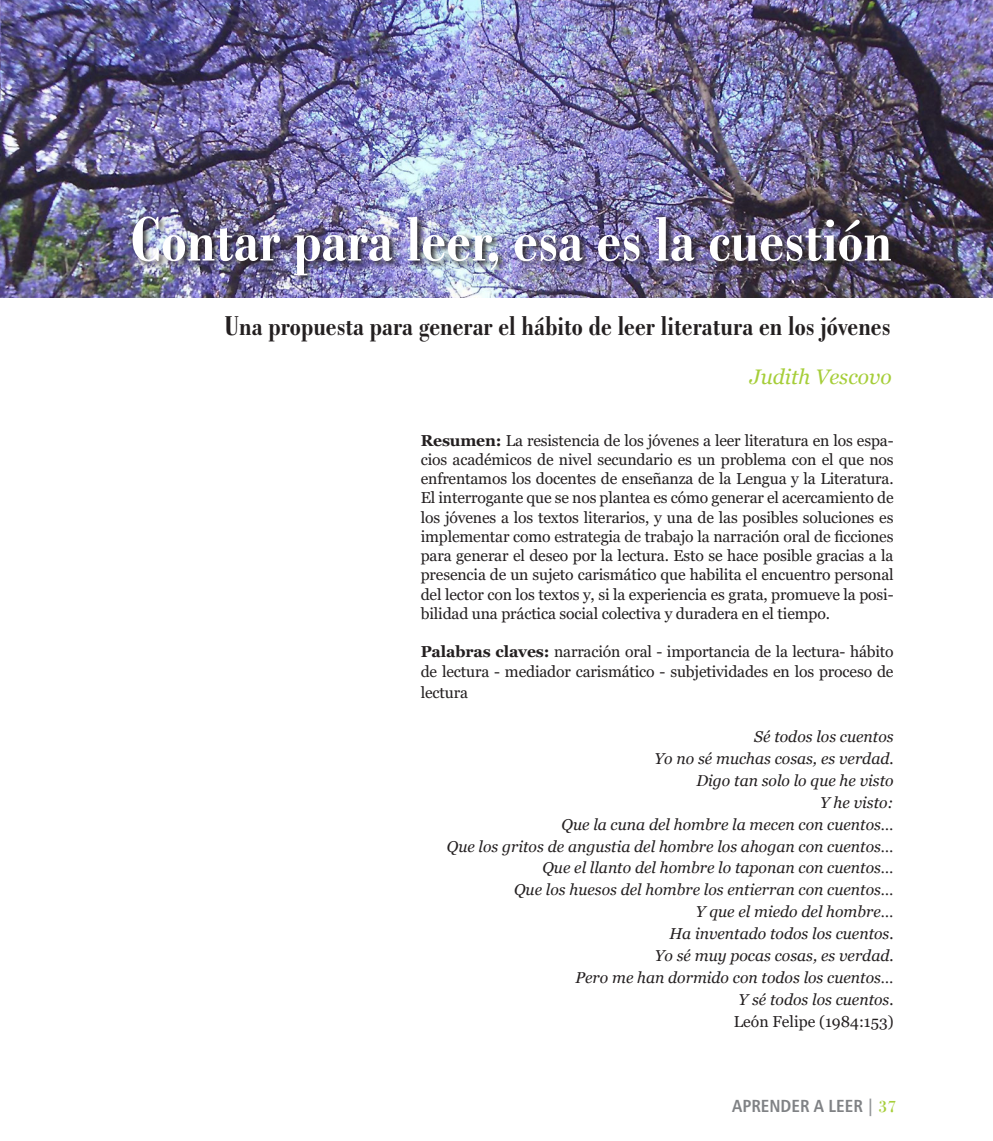
<style>
.page{position:relative;width:993px;height:1141px;background:#fff}
.page>*{position:absolute;margin:0;border:0;box-sizing:border-box;transform-origin:0 0}
.t1{font:700 condensed 66.5px "Bodoni BT";color:#fff}
.t2{font:700 condensed 28.88px "Bodoni BT";color:#231f20}
.t3{font:21px "Georgia Italic 2";color:#a6ce39}
.t4{font:17.5px "Humanist 777 BT Bold Condensed B";color:#808285}
.t5{font:15.75px/19.2px "Georgia 2";letter-spacing:-.01em;color:#231f20;text-align:justify}
.t6{font:15.75px "Georgia Italic 2";color:#231f20}
.s1{font-family:"Georgia";font-weight:700}
.s2{font-family:"Georgia"}
.s3{font-family:"Bodoni BT";font-weight:700;font-stretch:condensed;color:#939598}
.s4{font-family:"Bodoni BT";color:#a6ce39}
</style>
<div class="page">
<img style="left:0;top:0;width:992px;height:297px">
<img style="left:0;top:0;width:1px;height:99px">
<div style="left:131px;top:214px;width:768px;height:70px;background:#231f20;opacity:.9"></div>
<p class="t1" style="left:131px;top:199px;width:762px">Contar para leer, esa es la cuestión</p>
<p class="t2" style="left:224px;top:308px;width:667px">Una propuesta para generar el hábito de leer literatura en los jóvenes</p>
<p class="t3" style="left:749px;top:363px;width:143px">Judith Vescovo</p>
<p class="t5" style="left:420px;top:431px;width:474px"><span class="s1">Resumen:</span> La resistencia de los jóvenes a leer literatura en los espa&shy;cios académicos de nivel secundario es un problema con el que nos enfrentamos los docentes de enseñanza de la Lengua y la Literatura.<br>El interrogante que se nos plantea es cómo generar el acercamiento de los jóvenes a los textos literarios, y una de las posibles soluciones es <span class="s2">implementar como estrategia de trabajo la narración oral de ficciones </span>para generar el deseo por la lectura. Esto se hace posible gracias a la presencia de un sujeto carismático que habilita el encuentro personal del lector con los textos y, si la experiencia es grata, promueve la posi&shy;bilidad una práctica social colectiva y duradera en el tiempo.</p>
<p class="t5" style="left:420px;top:643px;width:474px"><span class="s1">Palabras claves:</span> narración oral - importancia de la lectura- hábito de lectura - mediador carismático - subjetividades en los proceso de</p>
<p class="t5" style="left:420px;top:684px;width:49px">lectura</p>
<p class="t6" style="left:754px;top:727px;width:141px">Sé todos los cuentos</p>
<p class="t6" style="left:654px;top:749px;width:240px">Yo no sé muchas cosas, es verdad.</p>
<p class="t6" style="left:696px;top:771px;width:199px">Digo tan solo lo que he visto</p>
<p class="t6" style="left:819px;top:792px;width:75px">Y he visto:</p>
<p class="t6" style="left:561px;top:814px;width:333px">Que la cuna del hombre la mecen con cuentos…</p>
<p class="t6" style="left:446px;top:836px;width:448px">Que los gritos de angustia del hombre los ahogan con cuentos…</p>
<p class="t6" style="left:542px;top:858px;width:352px">Que el llanto del hombre lo taponan con cuentos…</p>
<p class="t6" style="left:514px;top:880px;width:381px">Que los huesos del hombre los entierran con cuentos…</p>
<p class="t6" style="left:695px;top:902px;width:199px">Y que el miedo del hombre…</p>
<p class="t6" style="left:669px;top:924px;width:226px">Ha inventado todos los cuentos.</p>
<p class="t6" style="left:654px;top:946px;width:240px">Yo sé muy pocas cosas, es verdad.</p>
<p class="t6" style="left:575px;top:967px;width:319px">Pero me han dormido con todos los cuentos…</p>
<p class="t6" style="left:738px;top:989px;width:156px">Y sé todos los cuentos.</p>
<p class="t5" style="left:733px;top:1012px;width:161px">León Felipe (1984:153)</p>
<p class="t4" style="left:732px;top:1095px;width:165px">APRENDER A LEER <span class="s3">|</span> <span class="s4">37</span></p>
</div>
